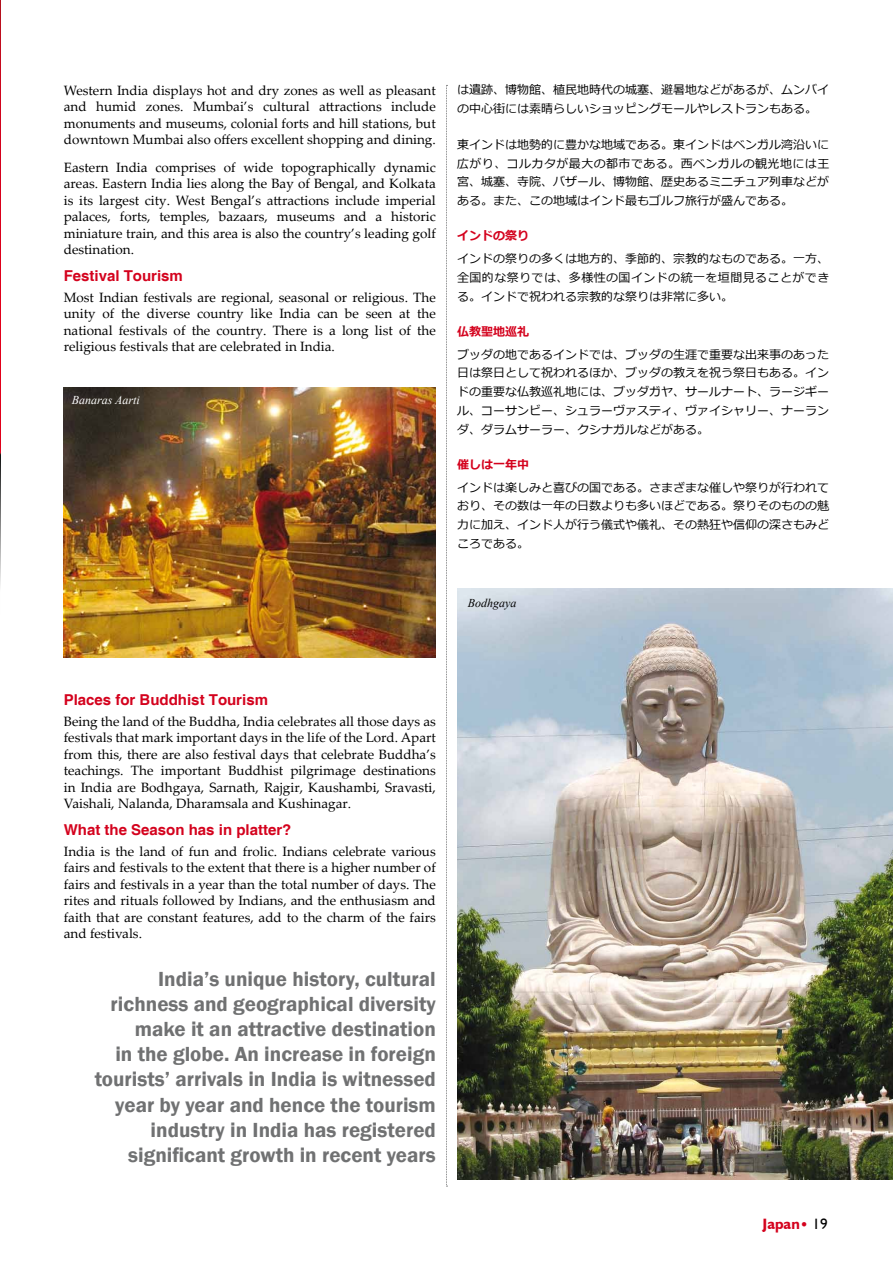
<style>
.page{position:relative;width:893px;height:1263px;background:#fff}
.page>*{position:absolute;margin:0;border:0;box-sizing:border-box;transform-origin:0 0}
.t1{font:600 21px/25.2px "Franklin Gothic";color:#707172;text-align:right}
.t2{font:700 15px "Helvetica";color:#d4021d}
.t3{font:700 15px "Humanist 521 BT";color:#d4021d}
.t4{font:13.5px/16.5px "Palatino Linotype";color:#000;text-align:justify}
.t5{font:12px/18.8px "Meiryo";color:#000;text-align:justify}
.t6{font:700 12px "Meiryo";color:#d4021d}
.t7{font:italic 12px "Times New Roman";color:#fff}
.t8{font:italic 12px "Times New Roman";color:#000}
.s1{font-weight:400}
.s2{font-weight:400;color:#000}
</style>
<div class="page">
<img style="left:0;top:0;width:1px;height:586px">
<img style="left:64px;top:388px;width:372px;height:270px">
<img style="left:457px;top:589px;width:436px;height:591px">
<svg style="left:446px;top:85px;width:1px;height:1102px"></svg>
<p class="t4" style="left:64px;top:82px;width:374px">Western India displays hot and dry zones as well as pleasant and humid zones. Mumbai’s cultural attractions include monuments and museums, colonial forts and hill stations, but downtown Mumbai also offers excellent shopping and dining.</p>
<p class="t4" style="left:64px;top:158px;width:374px">Eastern India comprises of wide topographically dynamic areas. Eastern India lies along the Bay of Bengal, and Kolkata is its largest city. West Bengal’s attractions include imperial palaces, forts, temples, bazaars, museums and a historic miniature train, and this area is also the country’s leading golf destination.</p>
<p class="t2" style="left:64px;top:267px;width:121px">Festival Tourism</p>
<p class="t4" style="left:64px;top:289px;width:374px">Most Indian festivals are regional, seasonal or religious. The unity of the diverse country like India can be seen at the national festivals of the country. There is a long list of the religious festivals that are celebrated in India.</p>
<p class="t7" style="left:72px;top:392px;width:70px">Banaras Aarti</p>
<p class="t5" style="left:457px;top:81px;width:373px">は遺跡、博物館、植民地時代の城塞、避暑地などがあるが、ムンバイの中心街には素晴らしいショッピングモールやレストランもある。</p>
<p class="t5" style="left:457px;top:136px;width:374px">東インドは地勢的に豊かな地域である。東インドはベンガル湾沿いに広がり、コルカタが最大の都市である。西ベンガルの観光地には王宮、城塞、寺院、バザール、博物館、歴史あるミニチュア列車などがある。また、この地域はインド最もゴルフ旅行が盛んである。</p>
<p class="t6" style="left:457px;top:227px;width:73px">インドの祭り</p>
<p class="t5" style="left:457px;top:250px;width:374px">インドの祭りの多くは地方的、季節的、宗教的なものである。一方、全国的な祭りでは、多様性の国インドの統一を垣間見ることができる。インドで祝われる宗教的な祭りは非常に多い。</p>
<p class="t6" style="left:457px;top:323px;width:73px">仏教聖地巡礼</p>
<p class="t5" style="left:457px;top:345px;width:373px">ブッダの地であるインドでは、ブッダの生涯で重要な出来事のあった日は祭日として祝われるほか、ブッダの教えを祝う祭日もある。インドの重要な仏教巡礼地には、ブッダガヤ、サールナート、ラージギール、コーサンビー、シュラーヴァスティ、ヴァイシャリー、ナーランダ、ダラムサーラー、クシナガルなどがある。</p>
<p class="t6" style="left:457px;top:456px;width:73px">催しは一年中</p>
<p class="t5" style="left:457px;top:478px;width:373px">インドは楽しみと喜びの国である。さまざまな催しや祭りが行われており、その数は一年の日数よりも多いほどである。祭りそのものの魅力に加え、インド人が行う儀式や儀礼、その熱狂や信仰の深さもみどころである。</p>
<p class="t8" style="left:468px;top:595px;width:50px">Bodhgaya</p>
<p class="t2" style="left:64px;top:690px;width:206px">Places for Buddhist Tourism</p>
<p class="t4" style="left:64px;top:712px;width:374px">Being the land of the Buddha, India celebrates all those days as festivals that mark important days in the life of the Lord. Apart from this, there are also festival days that celebrate Buddha’s teachings. The important Buddhist pilgrimage destinations in India are Bodhgaya, Sarnath, Rajgir, Kaushambi, Sravasti, Vaishali, Nalanda, Dharamsala and Kushinagar.</p>
<p class="t2" style="left:64px;top:821px;width:229px">What the Season has in platter?</p>
<p class="t4" style="left:64px;top:842px;width:374px">India is the land of fun and frolic. Indians celebrate various fairs and festivals to the extent that there is a higher number of fairs and festivals in a year than the total number of days. The rites and rituals followed by Indians, and the enthusiasm and faith that are constant features, add to the charm of the fairs and festivals.</p>
<p class="t1" style="left:95px;top:966px;width:343px">India’s unique history, cultural richness and geographical diversity make it an attractive destination<br>in the globe. An increase in foreign tourists’ arrivals in India is witnessed year by year and hence the tourism industry in India has registered significant growth in recent years</p>
<p class="t3" style="left:762px;top:1214px;width:67px">Japan<span class="s1">•</span> <span class="s2">19</span></p>
</div>
